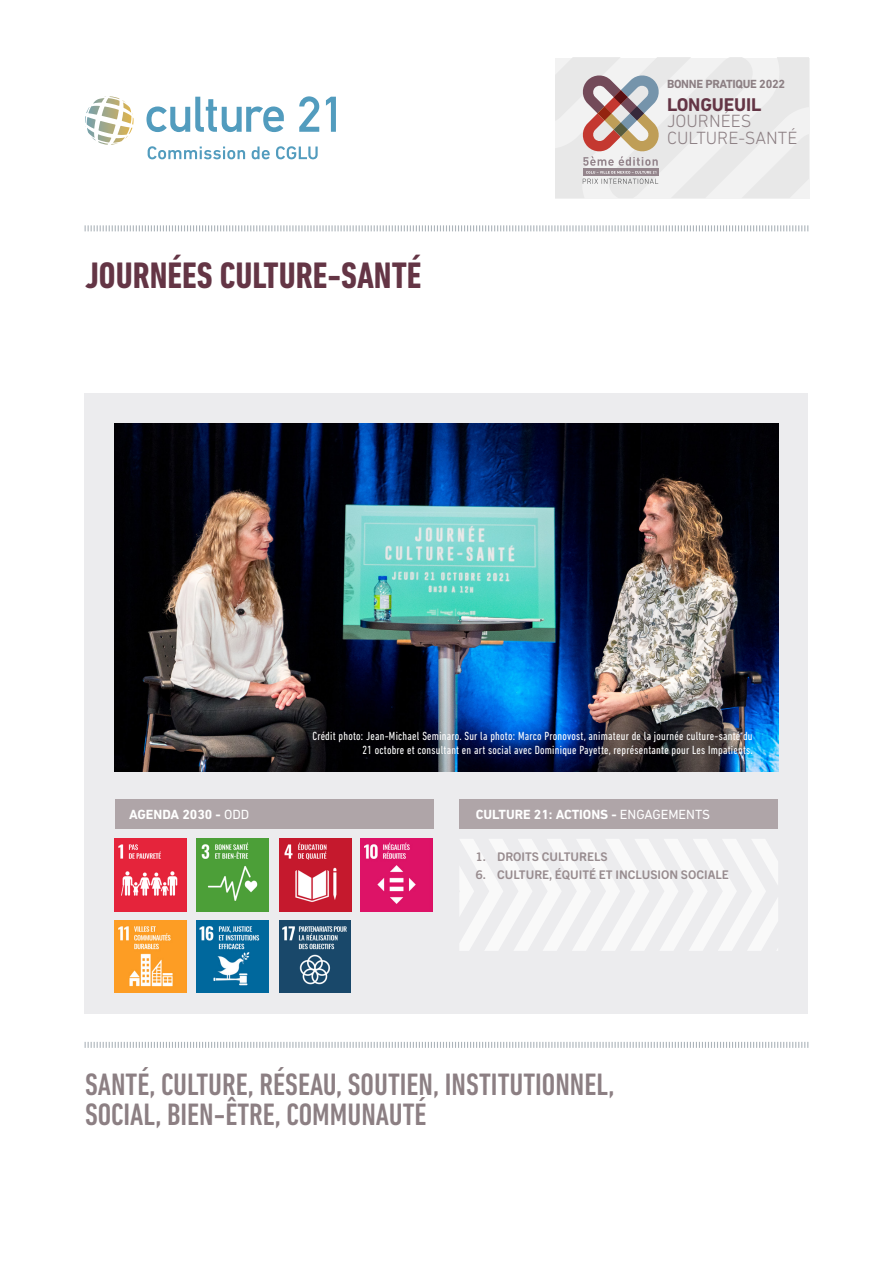
<style>
.page{position:relative;width:893px;height:1263px;background:#fff}
.page>*{position:absolute;margin:0;border:0;box-sizing:border-box;transform-origin:0 0}
.t1{font:700 condensed 37.5px "DIN Next LT Pro";color:#643545}
.t2{font:500 condensed 31.5px/30px "DIN Next LT Pro";color:#8c7f83}
.t3{font:700 18.75px "DIN Next LT Pro";letter-spacing:-.01em;color:#643545}
.t4{font:300 18px/16.5px "DIN Next LT Pro";color:#8c7f83}
.t5{font:700 13.5px "DIN Next LT Pro";color:#fff}
.Titular_1_1{font:condensed 12px/13.5px "DIN Next LT Pro";letter-spacing:.02em;color:#fff;text-align:right}
.t6{font:700 12px "Trade Gothic Next SR Pro";color:#988c8f}
.t7{font:700 12px "DIN Next LT Pro";letter-spacing:-.025em;color:#8c7f83}
.s1{font-weight:400}
</style>
<div class="page">
<svg style="left:555px;top:58px;width:253px;height:140px"></svg>
<div style="left:84px;top:393px;width:724px;height:621px;background:#ececee"></div>
<div style="left:115px;top:799px;width:319px;height:30px;background:#afa5a8"></div>
<div style="left:459px;top:799px;width:319px;height:30px;background:#afa5a8"></div>
<svg style="left:459px;top:839px;width:319px;height:112px"></svg>
<svg style="left:84px;top:225px;width:725px;height:7px"></svg>
<svg style="left:84px;top:1041px;width:725px;height:7px"></svg>
<svg style="left:148px;top:146px;width:170px;height:13px"></svg>
<svg style="left:146px;top:96px;width:190px;height:36px"></svg>
<svg style="left:85px;top:96px;width:48px;height:29px"></svg>
<img style="left:197px;top:839px;width:72px;height:72px">
<img style="left:197px;top:921px;width:71px;height:72px">
<img style="left:279px;top:839px;width:72px;height:72px">
<img style="left:115px;top:423px;width:663px;height:349px">
<img style="left:115px;top:921px;width:72px;height:72px">
<img style="left:115px;top:839px;width:72px;height:72px">
<img style="left:361px;top:839px;width:72px;height:72px">
<img style="left:279px;top:921px;width:71px;height:72px">
<p class="t1" style="left:85px;top:254px;width:338px">JOURNÉES CULTURE-SANTÉ</p>
<p class="t7" style="left:667px;top:77px;width:120px">BONNE PRATIQUE 2022</p>
<p class="t3" style="left:667px;top:93px;width:96px">LONGUEUIL</p>
<p class="t4" style="left:667px;top:113px;width:132px">JOURNÉES<br>CULTURE-SANTÉ</p>
<p class="Titular_1_1" style="left:313px;top:729px;width:442px">Crédit photo: Jean-Michael Seminaro. Sur la photo: Marco Pronovost, animateur de la journée culture-santé du<br>21 octobre et consultant en art social avec Dominique Payette, représentante pour Les Impatients.</p>
<p class="t5" style="left:129px;top:807px;width:122px">AGENDA 2030 - <span class="s1">ODD</span></p>
<p class="t5" style="left:476px;top:807px;width:236px">CULTURE 21: ACTIONS - <span class="s1">ENGAGEMENTS</span></p>
<p class="t6" style="left:476px;top:848px;width:133px">1. DROITS CULTURELS</p>
<p class="t6" style="left:476px;top:866px;width:255px">6. CULTURE, ÉQUITÉ ET INCLUSION SOCIALE</p>
<p class="t2" style="left:85px;top:1069px;width:531px">SANTÉ, CULTURE, RÉSEAU, SOUTIEN, INSTITUTIONNEL,<br>SOCIAL, BIEN-ÊTRE, COMMUNAUTÉ</p>
</div>
